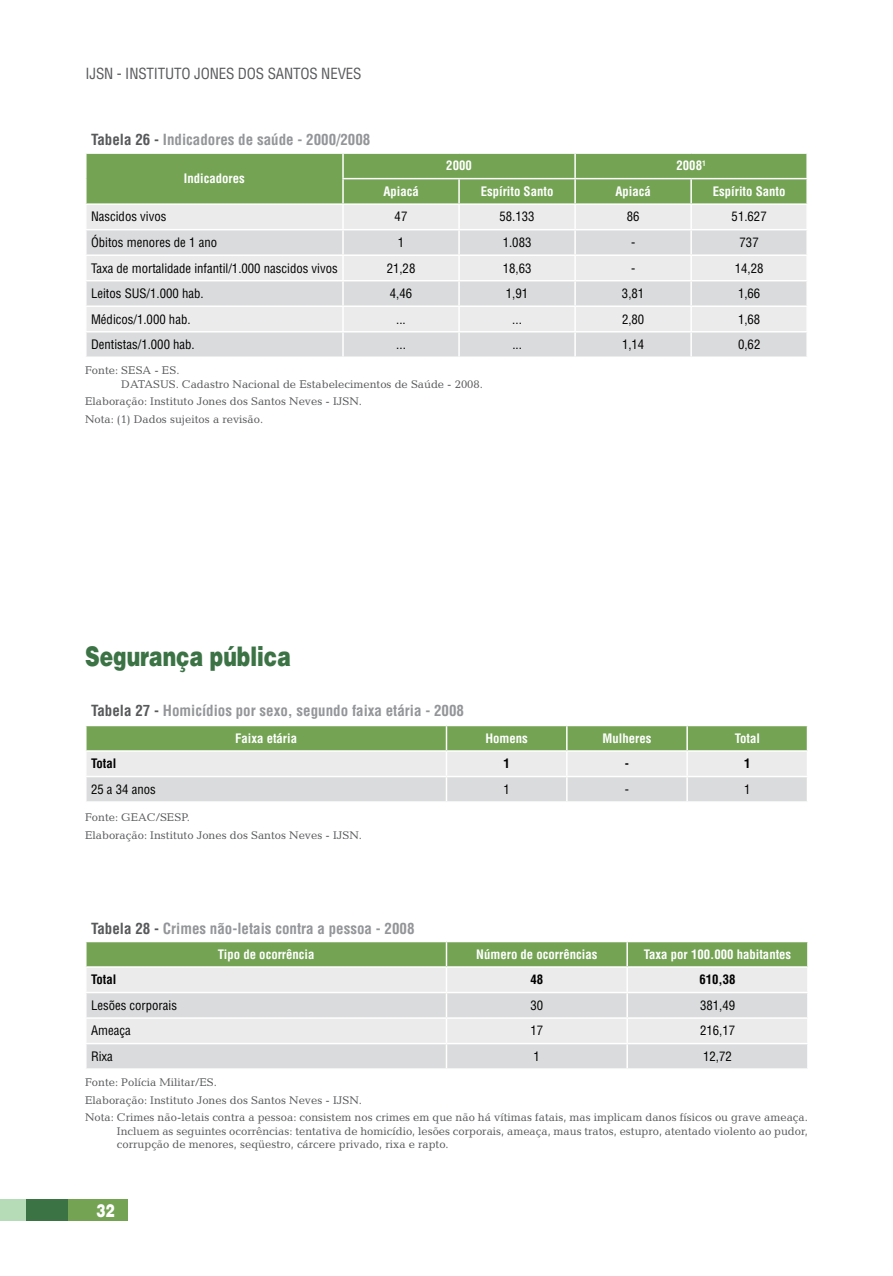
<style>
.page{position:relative;width:893px;height:1276px;background:#fff}
.page>*{position:absolute;margin:0;border:0;box-sizing:border-box;transform-origin:0 0}
.t1{font:900 27px "Helvetica LT Std";color:#3b7345;scale:.75 1}
.t2{font:900 18px "Helvetica LT Std";color:#fff;scale:.75 1}
.t3{font:700 condensed 15px "Helvetica LT Std";color:#939598}
.t4{font:condensed 15px "Helvetica LT Std";letter-spacing:-.01em;color:#58595b}
.t5{font:condensed 12.75px "Helvetica LT Std";color:#000}
.t6{font:700 condensed 12.75px "Helvetica LT Std";color:#fff}
.t7{font:700 condensed 12.75px "Helvetica LT Std";color:#000}
.t8{font:11.25px/17.7px "Candida Std";color:#58595b}
.s1{color:#58595b}
</style>
<div class="page">
<div style="left:68px;top:1199px;width:59px;height:21px;background:#73a353"></div>
<div style="left:26px;top:1199px;width:42px;height:21px;background:#3b7345"></div>
<div style="left:0;top:1199px;width:26px;height:21px;background:#b5dcb7"></div>
<div style="left:87px;top:154px;width:719px;height:49px;background:#73a353"></div>
<div style="left:87px;top:205px;width:719px;height:24px;background:#ebebec"></div>
<svg style="left:87px;top:230px;width:719px;height:126px;background:#e1e1e2"></svg>
<hr style="left:342px;top:154px;width:2px;height:24px;background:#fff">
<hr style="left:574px;top:154px;width:2px;height:24px;background:#fff">
<hr style="left:342px;top:178px;width:117px;height:1px;background:#fff">
<hr style="left:342px;top:179px;width:2px;height:24px;background:#fff">
<hr style="left:459px;top:178px;width:116px;height:1px;background:#fff">
<hr style="left:458px;top:179px;width:2px;height:24px;background:#fff">
<hr style="left:575px;top:178px;width:116px;height:1px;background:#fff">
<hr style="left:574px;top:179px;width:2px;height:24px;background:#fff">
<hr style="left:691px;top:178px;width:117px;height:1px;background:#fff">
<hr style="left:690px;top:179px;width:2px;height:24px;background:#fff">
<hr style="left:342px;top:205px;width:2px;height:24px;background:#fff">
<hr style="left:458px;top:205px;width:2px;height:24px;background:#fff">
<hr style="left:574px;top:205px;width:2px;height:24px;background:#fff">
<hr style="left:690px;top:205px;width:2px;height:24px;background:#fff">
<hr style="left:342px;top:230px;width:2px;height:24px;background:#fff">
<hr style="left:458px;top:230px;width:2px;height:24px;background:#fff">
<hr style="left:574px;top:230px;width:2px;height:24px;background:#fff">
<hr style="left:690px;top:230px;width:2px;height:24px;background:#fff">
<hr style="left:85px;top:254px;width:258px;height:2px;background:#fff">
<hr style="left:343px;top:254px;width:116px;height:2px;background:#fff">
<hr style="left:342px;top:256px;width:2px;height:24px;background:#fff">
<hr style="left:459px;top:254px;width:116px;height:2px;background:#fff">
<hr style="left:458px;top:256px;width:2px;height:24px;background:#fff">
<hr style="left:575px;top:254px;width:116px;height:2px;background:#fff">
<hr style="left:574px;top:256px;width:2px;height:24px;background:#fff">
<hr style="left:691px;top:254px;width:117px;height:2px;background:#fff">
<hr style="left:690px;top:256px;width:2px;height:24px;background:#fff">
<hr style="left:85px;top:280px;width:258px;height:1px;background:#fff">
<hr style="left:343px;top:280px;width:116px;height:1px;background:#fff">
<hr style="left:342px;top:281px;width:2px;height:24px;background:#fff">
<hr style="left:459px;top:280px;width:116px;height:1px;background:#fff">
<hr style="left:458px;top:281px;width:2px;height:24px;background:#fff">
<hr style="left:575px;top:280px;width:116px;height:1px;background:#fff">
<hr style="left:574px;top:281px;width:2px;height:24px;background:#fff">
<hr style="left:691px;top:280px;width:117px;height:1px;background:#fff">
<hr style="left:690px;top:281px;width:2px;height:24px;background:#fff">
<hr style="left:85px;top:305px;width:258px;height:2px;background:#fff">
<hr style="left:343px;top:305px;width:116px;height:2px;background:#fff">
<hr style="left:342px;top:307px;width:2px;height:24px;background:#fff">
<hr style="left:459px;top:305px;width:116px;height:2px;background:#fff">
<hr style="left:458px;top:307px;width:2px;height:24px;background:#fff">
<hr style="left:575px;top:305px;width:116px;height:2px;background:#fff">
<hr style="left:574px;top:307px;width:2px;height:24px;background:#fff">
<hr style="left:691px;top:305px;width:117px;height:2px;background:#fff">
<hr style="left:690px;top:307px;width:2px;height:24px;background:#fff">
<hr style="left:85px;top:331px;width:258px;height:1px;background:#fff">
<hr style="left:343px;top:331px;width:116px;height:1px;background:#fff">
<hr style="left:342px;top:332px;width:2px;height:24px;background:#fff">
<hr style="left:459px;top:331px;width:116px;height:1px;background:#fff">
<hr style="left:458px;top:332px;width:2px;height:24px;background:#fff">
<hr style="left:575px;top:331px;width:116px;height:1px;background:#fff">
<hr style="left:574px;top:332px;width:2px;height:24px;background:#fff">
<hr style="left:691px;top:331px;width:117px;height:1px;background:#fff">
<hr style="left:690px;top:332px;width:2px;height:24px;background:#fff">
<svg style="left:86px;top:725px;width:722px;height:76px;background:#c1d0b8"></svg>
<svg style="left:86px;top:941px;width:722px;height:127px;background:#cfd8ca"></svg>
<hr style="left:627px;top:1043px;width:182px;height:1px;background:#fff">
<hr style="left:626px;top:1044px;width:2px;height:24px;background:#fff">
<hr style="left:807px;top:1044px;width:2px;height:24px;background:#fff">
<h3 class="t4" style="left:86px;top:64px;width:277px">IjsN - INSTITUTO JONES DOS SANTOS NEVES</h3>
<h3 class="t3" style="left:91px;top:130px;width:281px"><span class="s1">Tabela 26 -</span> Indicadores de saúde - 2000/2008</h3>
<p class="t6" style="left:184px;top:171px;width:62px">Indicadores</p>
<p class="t6" style="left:446px;top:158px;width:27px">2000</p>
<p class="t6" style="left:676px;top:158px;width:31px">2008<sup>1</sup></p>
<p class="t6" style="left:383px;top:183px;width:37px">Apiacá</p>
<p class="t6" style="left:481px;top:183px;width:74px">Espírito Santo</p>
<p class="t6" style="left:615px;top:183px;width:37px">Apiacá</p>
<p class="t6" style="left:713px;top:183px;width:74px">Espírito Santo</p>
<p class="t5" style="left:91px;top:209px;width:77px">Nascidos vivos</p>
<p class="t5" style="left:395px;top:209px;width:14px">47</p>
<p class="t5" style="left:500px;top:209px;width:37px">58.133</p>
<p class="t5" style="left:627px;top:209px;width:14px">86</p>
<p class="t5" style="left:732px;top:209px;width:37px">51.627</p>
<p class="t5" style="left:91px;top:234px;width:128px">Óbitos menores de 1 ano</p>
<p class="t5" style="left:398px;top:234px;width:8px">1</p>
<p class="t5" style="left:503px;top:234px;width:30px">1.083</p>
<p class="t5" style="left:631px;top:234px;width:6px">-</p>
<p class="t5" style="left:740px;top:234px;width:21px">737</p>
<p class="t5" style="left:91px;top:260px;width:248px">Taxa de mortalidade infantil/1.000 nascidos vivos</p>
<p class="t5" style="left:387px;top:260px;width:30px">21,28</p>
<p class="t5" style="left:503px;top:260px;width:30px">18,63</p>
<p class="t5" style="left:631px;top:260px;width:6px">-</p>
<p class="t5" style="left:735px;top:260px;width:30px">14,28</p>
<p class="t5" style="left:91px;top:285px;width:114px">Leitos SUS/1.000 hab.</p>
<p class="t5" style="left:390px;top:285px;width:24px">4,46</p>
<p class="t5" style="left:506px;top:285px;width:24px">1,91</p>
<p class="t5" style="left:622px;top:285px;width:24px">3,81</p>
<p class="t5" style="left:738px;top:285px;width:24px">1,66</p>
<p class="t5" style="left:91px;top:311px;width:101px">Médicos/1.000 hab.</p>
<p class="t5" style="left:396px;top:311px;width:11px">...</p>
<p class="t5" style="left:512px;top:311px;width:11px">...</p>
<p class="t5" style="left:622px;top:311px;width:24px">2,80</p>
<p class="t5" style="left:738px;top:311px;width:24px">1,68</p>
<p class="t5" style="left:91px;top:336px;width:105px">Dentistas/1.000 hab.</p>
<p class="t5" style="left:396px;top:336px;width:11px">...</p>
<p class="t5" style="left:512px;top:336px;width:11px">...</p>
<p class="t5" style="left:622px;top:336px;width:24px">1,14</p>
<p class="t5" style="left:738px;top:336px;width:24px">0,62</p>
<p class="t8" style="left:121px;top:363px;width:363px;line-height:13.5px;text-indent:-36px">Fonte: SESA - ES.<br>DATASUS. Cadastro Nacional de Estabelecimentos de Saúde - 2008.</p>
<p class="t8" style="left:85px;top:393px;width:278px">Elaboração: Instituto Jones dos Santos Neves - IJSN.<br>Nota: (1) Dados sujeitos a revisão.</p>
<h1 class="t1" style="left:85px;top:638px;width:276px">Segurança pública</h1>
<h3 class="t3" style="left:91px;top:701px;width:375px"><span class="s1">Tabela 27 -</span> Homicídios por sexo, segundo faixa etária - 2008</h3>
<p class="t6" style="left:235px;top:730px;width:63px">Faixa etária</p>
<p class="t6" style="left:485px;top:730px;width:44px">Homens</p>
<p class="t6" style="left:603px;top:730px;width:50px">Mulheres</p>
<p class="t6" style="left:735px;top:730px;width:27px">Total</p>
<p class="t7" style="left:91px;top:755px;width:27px">Total</p>
<p class="t7" style="left:503px;top:755px;width:8px">1</p>
<p class="t7" style="left:625px;top:755px;width:6px">-</p>
<p class="t7" style="left:744px;top:755px;width:8px">1</p>
<p class="t5" style="left:91px;top:781px;width:66px">25 a 34 anos</p>
<p class="t5" style="left:503px;top:781px;width:8px">1</p>
<p class="t5" style="left:625px;top:781px;width:6px">-</p>
<p class="t5" style="left:744px;top:781px;width:8px">1</p>
<p class="t8" style="left:85px;top:808px;width:278px">Fonte: GEAC/SESP.<br>Elaboração: Instituto Jones dos Santos Neves - IJSN.</p>
<h3 class="t3" style="left:91px;top:919px;width:325px"><span class="s1">Tabela 28 -</span> Crimes não-letais contra a pessoa - 2008</h3>
<p class="t6" style="left:218px;top:946px;width:98px">Tipo de ocorrência</p>
<p class="t6" style="left:476px;top:946px;width:123px">Número de ocorrências</p>
<p class="t6" style="left:644px;top:946px;width:149px">Taxa por 100.000 habitantes</p>
<p class="t7" style="left:91px;top:971px;width:27px">Total</p>
<p class="t7" style="left:530px;top:971px;width:14px">48</p>
<p class="t7" style="left:699px;top:971px;width:38px">610,38</p>
<p class="t5" style="left:91px;top:997px;width:88px">Lesões corporais</p>
<p class="t5" style="left:530px;top:997px;width:14px">30</p>
<p class="t5" style="left:700px;top:997px;width:37px">381,49</p>
<p class="t5" style="left:91px;top:1022px;width:41px">Ameaça</p>
<p class="t5" style="left:530px;top:1022px;width:14px">17</p>
<p class="t5" style="left:700px;top:1022px;width:37px">216,17</p>
<p class="t5" style="left:91px;top:1048px;width:23px">Rixa</p>
<p class="t5" style="left:534px;top:1048px;width:8px">1</p>
<p class="t5" style="left:703px;top:1048px;width:30px">12,72</p>
<p class="t8" style="left:85px;top:1073px;width:724px">Fonte: Polícia Militar/ES.<br>Elaboração: Instituto Jones dos Santos Neves - IJSN.<br>Nota: Crimes não-letais contra a pessoa: consistem nos crimes em que não há vítimas fatais, mas implicam danos físicos ou grave ameaça.</p>
<p class="t8" style="left:117px;top:1124px;width:692px;line-height:13.5px">Incluem as seguintes ocorrências: tentativa de homicídio, lesões corporais, ameaça, maus tratos, estupro, atentado violento ao pudor, corrupção de menores, seqüestro, cárcere privado, rixa e rapto.</p>
<h2 class="t2" style="left:97px;top:1199px;width:26px">32</h2>
</div>
